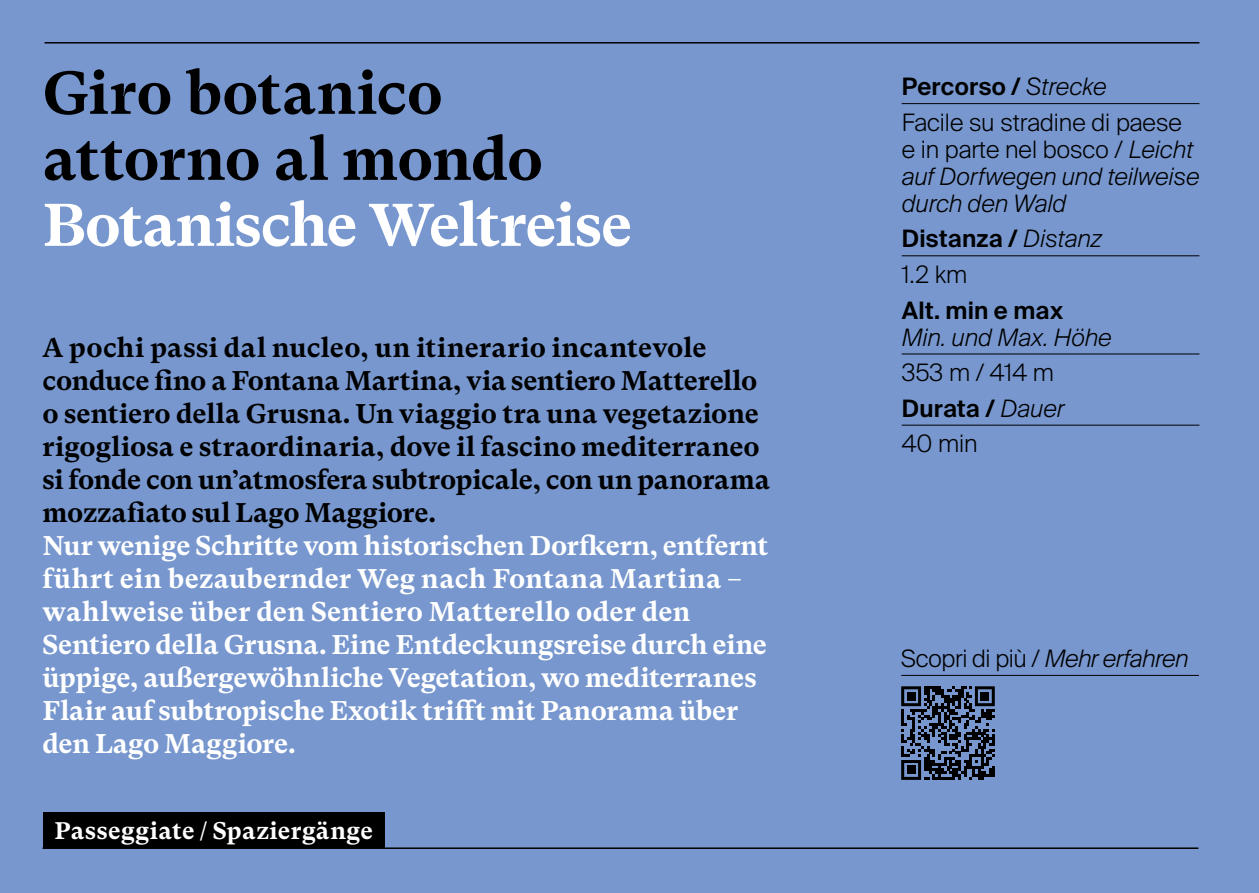
<style>
.page{position:relative;width:1259px;height:893px;background:#7797ce}
.page>*{position:absolute;margin:0;border:0;box-sizing:border-box;transform-origin:0 0}
.t1{font:700 60px/66px "GT Super Text";letter-spacing:-.005em;color:#000}
.t2{font:700 60px "GT Super Text";letter-spacing:-.02em;color:#fff}
.t3{font:700 27px/33px "GT Super Text";letter-spacing:-.005em;color:#fff}
.t4{font:700 27px/33px "GT Super Text";color:#000}
.t5{font:300 24px/35.7px "Suisse Ecal Intl";color:#000}
.t6{font:italic 300 24px/27px "Suisse Ecal Intl";letter-spacing:.005em;color:#000}
.t7{font:600 24px/35.7px "Suisse Ecal Intl";letter-spacing:.01em;color:#000}
.t8{font:700 24px "GT Super Text";letter-spacing:.02em;color:#fff}
.s1{font-weight:600}
.s2{font-style:italic}
.s3{font-style:normal}
.s4{font-weight:300;font-style:italic}
.s5{font-weight:300}
</style>
<div class="page">
<hr style="left:45px;top:42px;width:1154px;height:2px;background:#000">
<div style="left:43px;top:812px;width:341px;height:36px;background:#000"></div>
<hr style="left:43px;top:847px;width:1155px;height:2px;background:#000">
<hr style="left:901px;top:103px;width:298px;height:1px;background:#000">
<hr style="left:901px;top:255px;width:298px;height:1px;background:#000">
<hr style="left:901px;top:425px;width:298px;height:1px;background:#000">
<hr style="left:901px;top:353px;width:298px;height:1px;background:#000">
<hr style="left:901px;top:675px;width:298px;height:1px;background:#000">
<svg style="left:901px;top:686px;width:93px;height:94px"></svg>
<div style="left:907px;top:692px;width:8px;height:8px;background:#000"></div>
<div style="left:980px;top:692px;width:9px;height:8px;background:#000"></div>
<div style="left:907px;top:766px;width:8px;height:8px;background:#000"></div>
<h1 class="t1" style="left:43px;top:60px;width:502px">Giro botanico attorno al mondo</h1>
<h1 class="t2" style="left:43px;top:191px;width:591px">Botanische Weltreise</h1>
<p class="t4" style="left:43px;top:331px;width:729px">A pochi passi dal nucleo, un itinerario incantevole conduce fino a Fontana Martina, via sentiero Matterello o sentiero della Grusna. Un viaggio tra una vegetazione rigogliosa e straordinaria, dove il fascino mediterraneo si fonde con un’atmosfera subtropicale, con un panorama mozzafiato sul Lago Maggiore.</p>
<p class="t3" style="left:43px;top:529px;width:727px">Nur wenige Schritte vom historischen Dorfkern, entfernt führt ein bezaubernder Weg nach Fontana Martina – wahlweise über den Sentiero Matterello oder den Sentiero della Grusna. Eine Entdeckungsreise durch eine üppige, außergewöhnliche Vegetation, wo mediterranes Flair auf subtropische Exotik trifft mit Panorama über den Lago Maggiore.</p>
<p class="t8" style="left:54px;top:817px;width:320px">Passeggiate / Spaziergänge</p>
<p class="t5" style="left:901px;top:69px;width:282px"><span class="s1">Percorso /</span> <span class="s2">Strecke<br></span>Facile su stradine di paese</p>
<p class="t6" style="left:901px;top:136px;width:299px"><span class="s3">e in parte nel bosco /</span> Leicht auf Dorfwegen und teilweise durch den Wald</p>
<p class="t7" style="left:901px;top:221px;width:202px">Distanza / <span class="s4">Distanz<br></span><span class="s5">1.2 km</span></p>
<p class="t7" style="left:901px;top:292px;width:163px">Alt. min e max</p>
<p class="t6" style="left:901px;top:324px;width:211px">Min. und Max. Höhe</p>
<p class="t5" style="left:901px;top:355px;width:164px">353 m / 414 m<br><span class="s1">Durata /</span> <span class="s2">Dauer<br></span>40 min</p>
<p class="t5" style="left:901px;top:641px;width:288px">Scopri di più / <span class="s2">Mehr erfahren</span></p>
</div>
